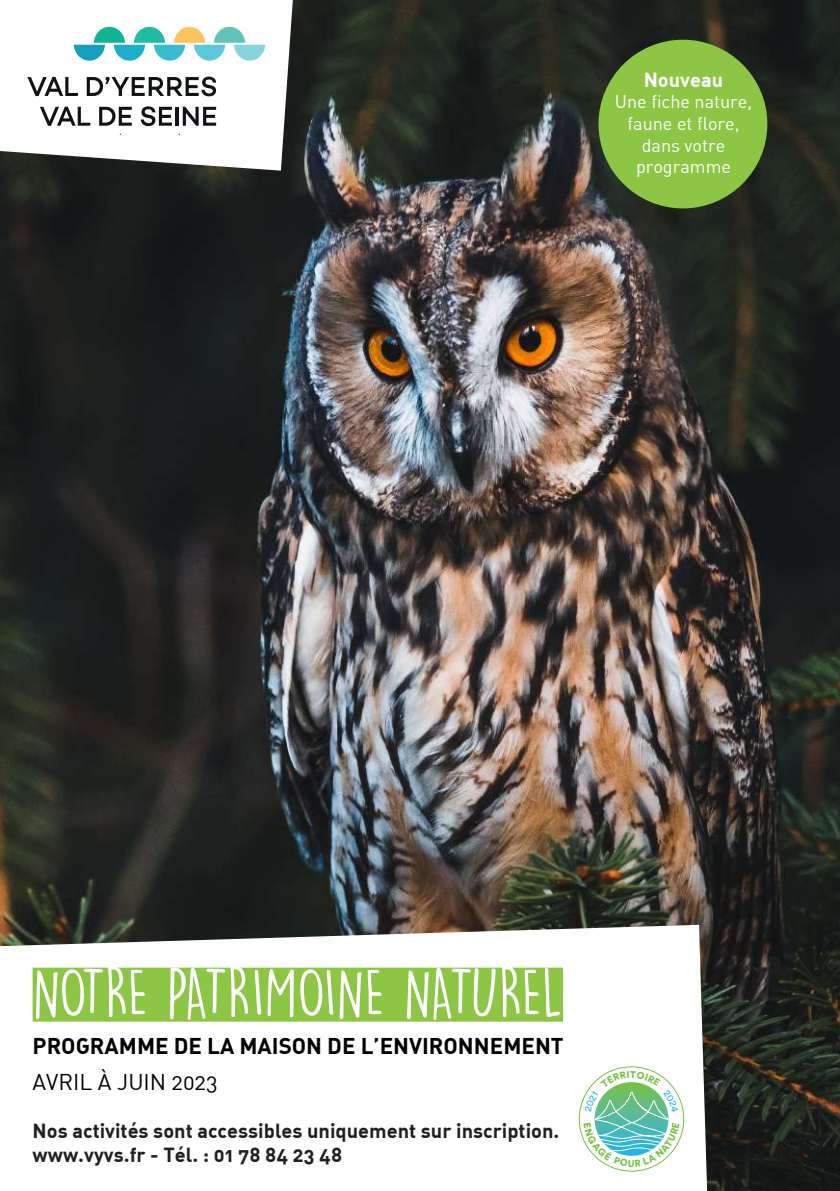
<style>
.page{position:relative;width:840px;height:1191px;background:#fff}
.page>*{position:absolute;margin:0;border:0;box-sizing:border-box;transform-origin:0 0}
.t1{font:63.4px "DK Lemon Yellow Sun";letter-spacing:-.02em;color:#fff}
.t2{font:700 22.4px "DIN Alternate";color:#000}
.t3{font:22.4px "DIN Alternate";color:#000}
.t4{font:700 20px/24px "DIN Alternate";color:#231f20}
.t5{font:700 20px "DIN Alternate";color:#fff}
.t6{font:18px/21.6px "DIN Alternate";color:#fff;text-align:center}
</style>
<div class="page">
<img style="left:0;top:0;width:839px;height:1191px">
<svg style="left:0;top:0;width:292px;height:171px"></svg>
<svg style="left:27px;top:77px;width:51px;height:19px"></svg>
<svg style="left:40px;top:107px;width:50px;height:19px"></svg>
<svg style="left:99px;top:107px;width:33px;height:19px"></svg>
<svg style="left:141px;top:106px;width:31px;height:20px"></svg>
<hr style="left:175px;top:107px;width:3px;height:19px;background:#101315">
<svg style="left:183px;top:107px;width:33px;height:19px"></svg>
<svg style="left:74px;top:27px;width:191px;height:34px"></svg>
<svg style="left:87px;top:77px;width:129px;height:19px"></svg>
<svg style="left:0;top:924px;width:706px;height:267px"></svg>
<div style="left:598px;top:40px;width:168px;height:168px;background:#8cc644;border-radius:50%"></div>
<div style="left:33px;top:967px;width:529px;height:54px;background:#8cc644"></div>
<svg style="left:573px;top:1060px;width:116px;height:117px"></svg>
<svg style="left:583px;top:1070px;width:96px;height:97px"></svg>
<p class="t5" style="left:643px;top:67px;width:81px">Nouveau</p>
<p class="t6" style="left:614px;top:91px;width:139px">Une fiche nature, faune et flore, dans votre programme</p>
<h1 class="t1" style="left:33px;top:954px;width:531px">NOTRE PATRIMOINE NATUREL</h1>
<p class="t2" style="left:33px;top:1031px;width:532px">PROGRAMME DE LA MAISON DE L’ENVIRONNEMENT</p>
<p class="t3" style="left:33px;top:1067px;width:186px">AVRIL À JUIN 2023</p>
<p class="t4" style="left:33px;top:1118px;width:528px">Nos activités sont accessibles uniquement sur inscription. www.vyvs.fr - Tél. : 01 78 84 23 48</p>
</div>
